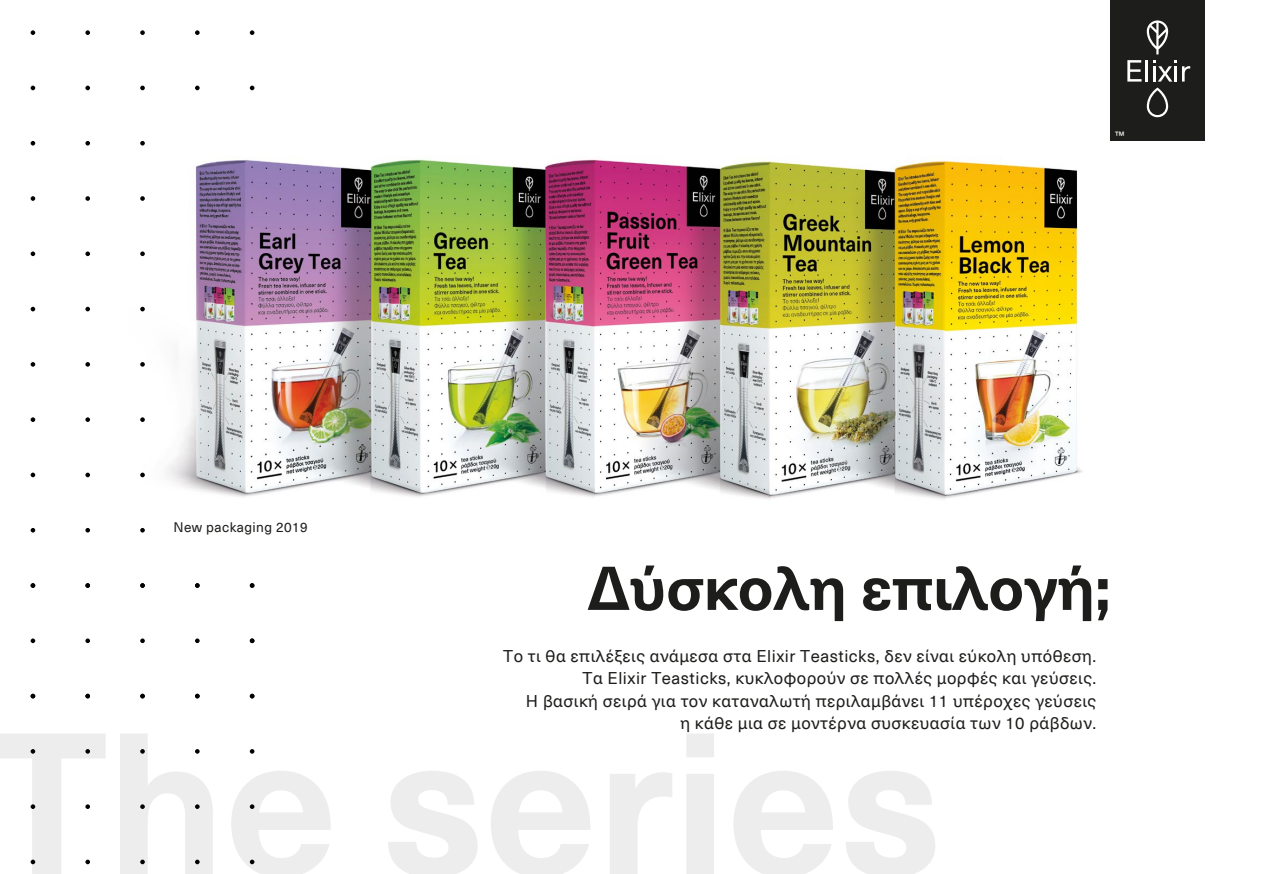
<style>
.page{position:relative;width:1265px;height:874px;background:#fff}
.page>*{position:absolute;margin:0;border:0;box-sizing:border-box;transform-origin:0 0}
.t1{font:700 60.6px "Neue Haas Unica W1 G";color:#1d1d1b}
.t2{font:16.65px/22.5px "Neue Haas Unica W1 G";letter-spacing:.03em;color:#1d1d1b;text-align:right}
.t3{font:13.5px "Neue Haas Unica W1 G";letter-spacing:.03em;color:#1d1d1b}
.t4{font:11.7px "Neue Haas Unica W1 G";color:#fff}
</style>
<div class="page">
<svg style="left:85px;top:86px;width:5px;height:4px"></svg>
<svg style="left:31px;top:86px;width:4px;height:4px"></svg>
<svg style="left:85px;top:141px;width:5px;height:4px"></svg>
<svg style="left:31px;top:141px;width:4px;height:4px"></svg>
<svg style="left:85px;top:196px;width:5px;height:5px"></svg>
<svg style="left:31px;top:196px;width:4px;height:5px"></svg>
<svg style="left:85px;top:251px;width:5px;height:5px"></svg>
<svg style="left:31px;top:251px;width:4px;height:5px"></svg>
<svg style="left:85px;top:306px;width:5px;height:5px"></svg>
<svg style="left:31px;top:306px;width:4px;height:5px"></svg>
<svg style="left:85px;top:362px;width:5px;height:4px"></svg>
<svg style="left:31px;top:362px;width:4px;height:4px"></svg>
<svg style="left:85px;top:417px;width:5px;height:5px"></svg>
<svg style="left:31px;top:417px;width:4px;height:5px"></svg>
<svg style="left:85px;top:472px;width:5px;height:5px"></svg>
<svg style="left:31px;top:472px;width:4px;height:5px"></svg>
<svg style="left:85px;top:528px;width:5px;height:4px"></svg>
<svg style="left:31px;top:528px;width:4px;height:4px"></svg>
<svg style="left:250px;top:30px;width:4px;height:5px"></svg>
<svg style="left:195px;top:30px;width:5px;height:5px"></svg>
<svg style="left:140px;top:30px;width:5px;height:5px"></svg>
<svg style="left:85px;top:30px;width:5px;height:5px"></svg>
<svg style="left:31px;top:30px;width:4px;height:5px"></svg>
<svg style="left:250px;top:583px;width:4px;height:4px"></svg>
<svg style="left:195px;top:583px;width:5px;height:4px"></svg>
<svg style="left:140px;top:583px;width:5px;height:4px"></svg>
<svg style="left:85px;top:583px;width:5px;height:4px"></svg>
<svg style="left:31px;top:583px;width:4px;height:4px"></svg>
<svg style="left:195px;top:638px;width:5px;height:4px"></svg>
<svg style="left:140px;top:638px;width:5px;height:4px"></svg>
<svg style="left:85px;top:638px;width:5px;height:4px"></svg>
<svg style="left:31px;top:638px;width:4px;height:4px"></svg>
<svg style="left:250px;top:638px;width:4px;height:4px"></svg>
<svg style="left:250px;top:693px;width:4px;height:5px"></svg>
<svg style="left:195px;top:693px;width:5px;height:5px"></svg>
<svg style="left:140px;top:693px;width:5px;height:5px"></svg>
<svg style="left:85px;top:693px;width:5px;height:5px"></svg>
<svg style="left:31px;top:693px;width:4px;height:5px"></svg>
<svg style="left:250px;top:804px;width:4px;height:4px"></svg>
<svg style="left:195px;top:804px;width:5px;height:4px"></svg>
<svg style="left:140px;top:804px;width:5px;height:4px"></svg>
<svg style="left:85px;top:804px;width:5px;height:4px"></svg>
<svg style="left:31px;top:804px;width:4px;height:4px"></svg>
<svg style="left:250px;top:859px;width:4px;height:4px"></svg>
<svg style="left:195px;top:859px;width:5px;height:4px"></svg>
<svg style="left:140px;top:859px;width:5px;height:4px"></svg>
<svg style="left:85px;top:859px;width:5px;height:4px"></svg>
<svg style="left:31px;top:859px;width:4px;height:4px"></svg>
<svg style="left:250px;top:749px;width:4px;height:4px"></svg>
<svg style="left:195px;top:749px;width:5px;height:4px"></svg>
<svg style="left:140px;top:749px;width:5px;height:4px"></svg>
<svg style="left:85px;top:749px;width:5px;height:4px"></svg>
<svg style="left:31px;top:749px;width:4px;height:4px"></svg>
<img style="left:140px;top:88px;width:943px;height:445px">
<div style="left:1110px;top:0;width:94px;height:141px;background:#1d1d1b"></div>
<svg style="left:1127px;top:60px;width:63px;height:57px"></svg>
<svg style="left:1146px;top:20px;width:22px;height:34px"></svg>
<p class="t3" style="left:173px;top:516px;width:136px">New packaging 2019</p>
<p class="t4" style="left:1115px;top:127px;width:11px">™</p>
<h1 class="t1" style="left:587px;top:542px;width:524px">Δύσκολη επιλογή;</h1>
<p class="t2" style="left:503px;top:643px;width:594px">Το τι θα επιλέξεις ανάμεσα στα Elixir Teasticks, δεν είναι εύκολη υπόθεση.<br>Τα Elixir Teasticks, κυκλοφορούν σε πολλές μορφές και γεύσεις.<br>Η βασική σειρά για τον καταναλωτή περιλαμβάνει 11 υπέροχες γεύσεις<br>η κάθε μια σε μοντέρνα συσκευασία των 10 ράβδων.</p>
</div>
